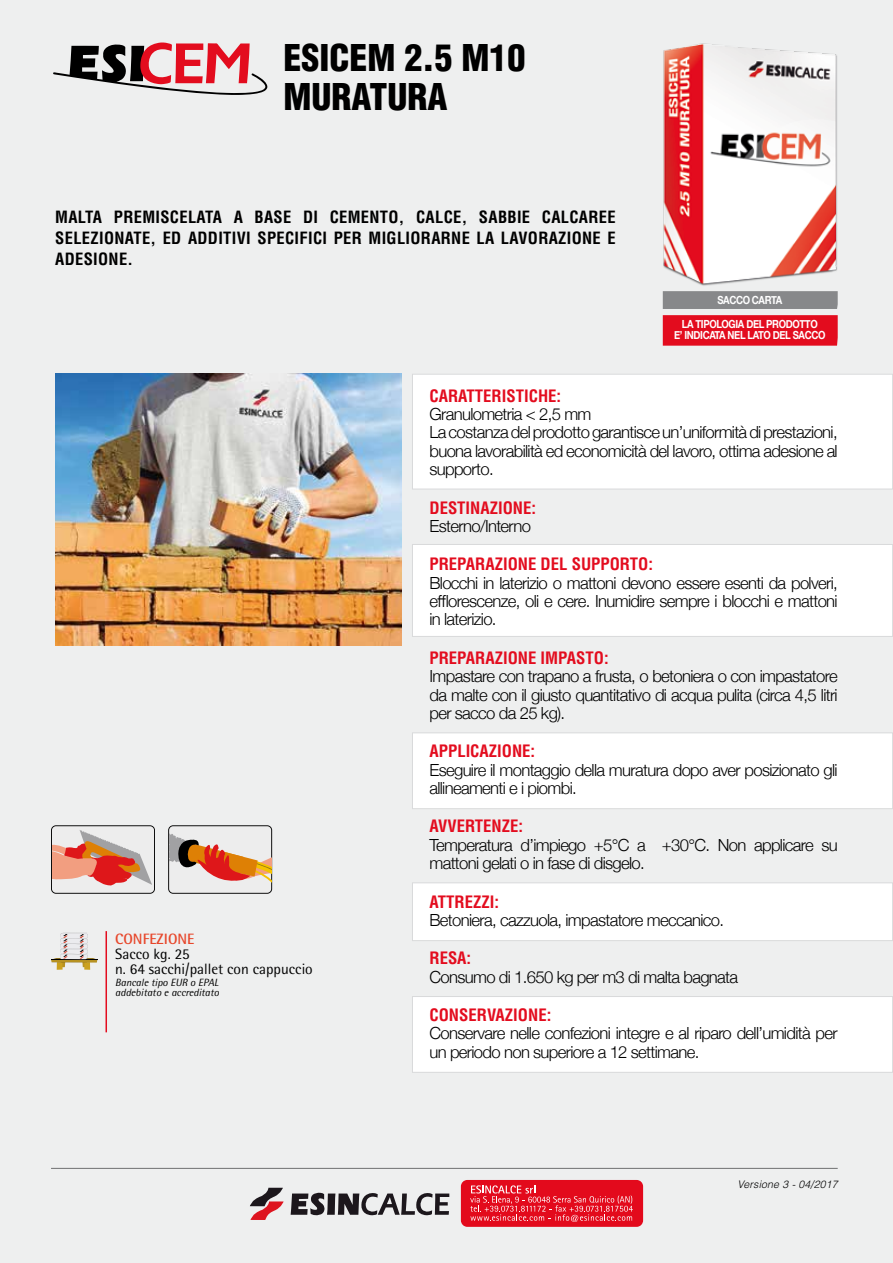
<style>
.page{position:relative;width:893px;height:1263px;background:#eeefef}
.page>*{position:absolute;margin:0;border:0;box-sizing:border-box;transform-origin:0 0}
.t1{font:900 condensed 36px/39px "Helvetica";color:#000}
.t2{font:300 16.65px/18.3px "Helvetica Neue";letter-spacing:-.04em;color:#000}
.t3{font:700 condensed 16.65px "Helvetica";color:#e30c1e}
.t4{font:700 condensed 16.5px/21px "Helvetica";letter-spacing:.02em;color:#000;text-align:justify}
.t5{font:15px/15px "Rotis Semi Sans";color:#000}
.t6{font:700 15px "Rotis Semi Sans";color:#e7472b}
.t7{font:700 11.25px/24px "Helvetica Neue";letter-spacing:-.04em;color:#fff;text-align:center;scale:.85 1}
.t8{font:italic 10.5px/10.5px "Rotis Semi Sans";color:#000}
.t9{font:italic 300 10.5px "Helvetica";letter-spacing:.02em;color:#000}
</style>
<div class="page">
<div style="left:412px;top:374px;width:481px;height:115px;background:#fff"></div>
<div style="left:412px;top:374px;width:481px;height:115px;border:1px solid #d9dadb"></div>
<div style="left:412px;top:544px;width:481px;height:92px;background:#fff"></div>
<div style="left:412px;top:544px;width:481px;height:93px;border:1px solid #d9dadb"></div>
<div style="left:412px;top:733px;width:481px;height:76px;background:#fff"></div>
<div style="left:412px;top:732px;width:481px;height:77px;border:1px solid #d9dadb"></div>
<div style="left:412px;top:883px;width:481px;height:57px;background:#fff"></div>
<div style="left:412px;top:882px;width:481px;height:59px;border:1px solid #d9dadb"></div>
<div style="left:412px;top:996px;width:481px;height:76px;background:#fff"></div>
<div style="left:412px;top:996px;width:481px;height:77px;border:1px solid #d9dadb"></div>
<img style="left:663px;top:43px;width:174px;height:243px">
<svg style="left:250px;top:1188px;width:34px;height:32px"></svg>
<svg style="left:291px;top:1192px;width:158px;height:24px"></svg>
<div style="left:461px;top:1180px;width:182px;height:47px;background:#e30a1c;border-radius:6px"></div>
<svg style="left:470px;top:1185px;width:163px;height:37px"></svg>
<svg style="left:51px;top:825px;width:104px;height:69px"></svg>
<svg style="left:168px;top:825px;width:104px;height:69px"></svg>
<svg style="left:53px;top:43px;width:214px;height:52px"></svg>
<div style="left:663px;top:291px;width:175px;height:18px;background:#87888a"></div>
<div style="left:663px;top:315px;width:175px;height:31px;background:#e30c1e"></div>
<div style="left:57px;top:962px;width:6px;height:8px;background:#cba11f"></div>
<div style="left:84px;top:962px;width:6px;height:8px;background:#cba11f"></div>
<svg style="left:51px;top:933px;width:46px;height:34px"></svg>
<hr style="left:106px;top:931px;width:1px;height:101px;background:#e30c1e">
<hr style="left:51px;top:1168px;width:787px;height:1px;background:#707172">
<img style="left:55px;top:374px;width:346px;height:272px">
<h1 class="t1" style="left:283px;top:38px;width:244px">ESICEM 2.5 M10<br>MURATURA</h1>
<p class="t4" style="left:55px;top:207px;width:562px">MALTA PREMISCELATA A BASE DI CEMENTO, CALCE, SABBIE CALCAREE SELEZIONATE, ED ADDITIVI SPECIFICI PER MIGLIORARNE LA LAVORAZIONE E ADESIONE.</p>
<p class="t7" style="left:682px;top:288px;width:161px">SACCO CARTA<br>LA TIPOLOGIA DEL PRODOTTO</p>
<p class="t7" style="left:674px;top:324px;width:179px">E’ INDICATA NEL LATO DEL SACCO</p>
<p class="t6" style="left:115px;top:930px;width:81px">CONFEZIONE</p>
<p class="t5" style="left:115px;top:946px;width:199px">Sacco kg. 25<br>n. 64 sacchi/pallet con cappuccio</p>
<p class="t8" style="left:115px;top:977px;width:106px">Bancale tipo EUR o EPAL addebitato e accreditato</p>
<p class="t3" style="left:429px;top:385px;width:133px">CARATTERISTICHE:</p>
<p class="t2" style="left:429px;top:404px;width:410px">Granulometria &lt; 2,5 mm<br>La costanza del prodotto garantisce un’uniformità di prestazioni, buona lavorabilità ed economicità del lavoro, ottima adesione al supporto.</p>
<p class="t3" style="left:429px;top:497px;width:108px">DESTINAZIONE:</p>
<p class="t2" style="left:429px;top:516px;width:103px">Esterno/Interno</p>
<p class="t3" style="left:429px;top:554px;width:225px">PREPARAZIONE DEL SUPPORTO:</p>
<p class="t2" style="left:429px;top:572px;width:410px;text-align:justify">Blocchi in laterizio o mattoni devono essere esenti da polveri, efflorescenze, oli e cere. Inumidire sempre i blocchi e mattoni in laterizio.</p>
<p class="t3" style="left:429px;top:647px;width:181px">PREPARAZIONE IMPASTO:</p>
<p class="t2" style="left:429px;top:666px;width:410px;text-align:justify">Impastare con trapano a frusta, o betoniera o con impastatore da malte con il giusto quantitativo di acqua pulita (circa 4,5 litri per sacco da 25 kg).</p>
<p class="t3" style="left:429px;top:741px;width:107px">APPLICAZIONE:</p>
<p class="t2" style="left:429px;top:759px;width:410px">Eseguire il montaggio della muratura dopo aver posizionato gli allineamenti e i piombi.</p>
<p class="t3" style="left:429px;top:816px;width:95px">AVVERTENZE:</p>
<p class="t2" style="left:429px;top:834px;width:410px">Temperatura d’impiego +5°C a +30°C. Non applicare su mattoni gelati o in fase di disgelo.</p>
<p class="t3" style="left:429px;top:891px;width:71px">ATTREZZI:</p>
<p class="t2" style="left:429px;top:910px;width:296px">Betoniera, cazzuola, impastatore meccanico.</p>
<p class="t3" style="left:429px;top:948px;width:43px">RESA:</p>
<p class="t2" style="left:429px;top:966px;width:310px">Consumo di 1.650 kg per m3 di malta bagnata</p>
<p class="t3" style="left:429px;top:1004px;width:123px">CONSERVAZIONE:</p>
<p class="t2" style="left:429px;top:1023px;width:410px">Conservare nelle confezioni integre e al riparo dell’umidità per un periodo non superiore a 12 settimane.</p>
<p class="t9" style="left:737px;top:1178px;width:102px">Versione 3 - 04/2017</p>
</div>
